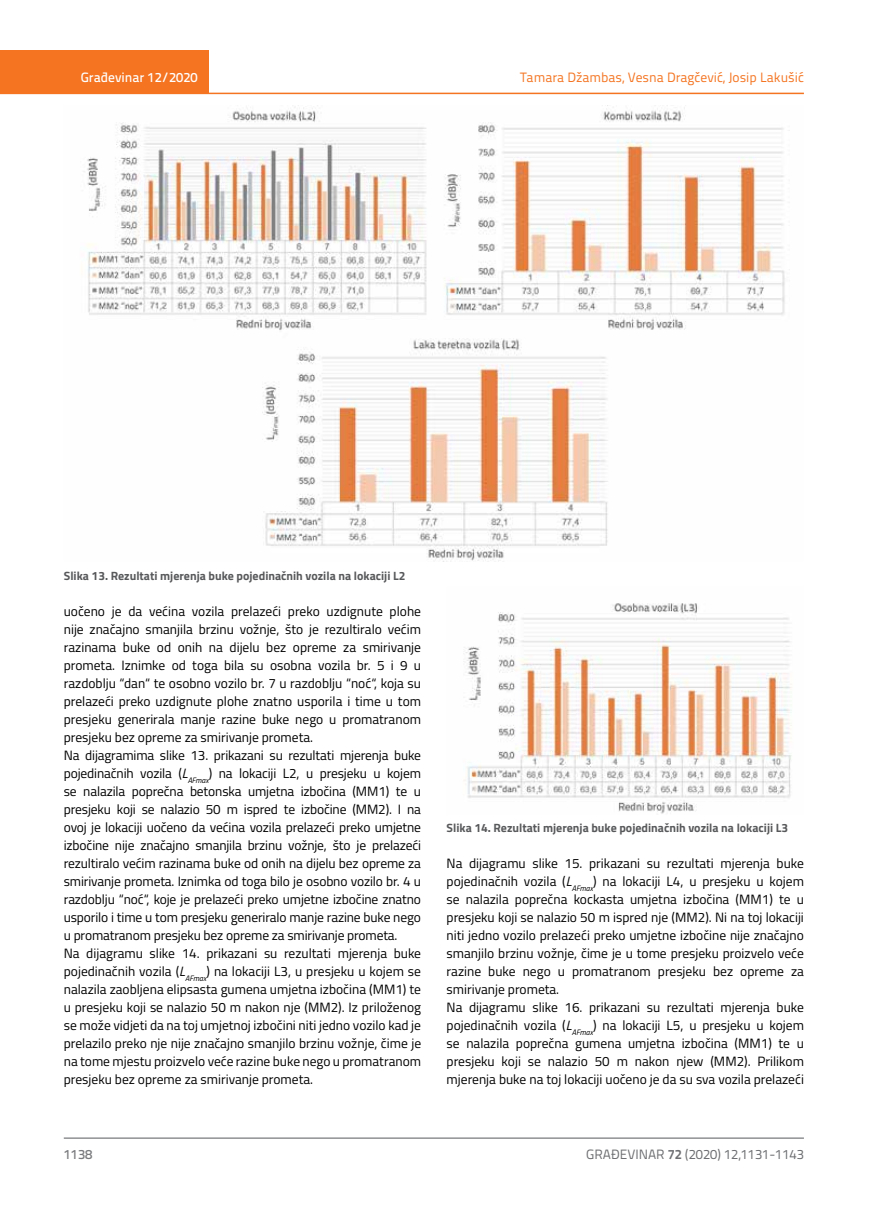
<style>
.page{position:relative;width:872px;height:1212px;background:#fff}
.page>*{position:absolute;margin:0;border:0;box-sizing:border-box;transform-origin:0 0}
.t1{font:13.5px/18px "Titillium";color:#000}
.t2{font:13.5px "Titillium Text 22 L";color:#f47421}
.t3{font:13.5px "Titillium Text 22 L";color:#6d6e71}
.t4{font:500 13.5px "Titillium Text 22 L";color:#fff}
.t5{font:500 13.5px "Titillium Text 22 L";color:#797a7d}
.t6{font:700 12px "Titillium";color:#58595b}
.s1{font-style:italic}
.s2{font-weight:700}
</style>
<div class="page">
<div style="left:0;top:50px;width:208px;height:44px;background:#f47421"></div>
<hr style="left:0;top:93px;width:804px;height:1px;background:#f47421">
<hr style="left:64px;top:1138px;width:740px;height:1px;background:#58595b">
<img style="left:83px;top:105px;width:702px;height:457px">
<img style="left:463px;top:603px;width:329px;height:211px">
<p class="t4" style="left:81px;top:67px;width:118px">Građevinar 12/2020</p>
<p class="t2" style="left:520px;top:68px;width:285px">Tamara Džambas, Vesna Dragčević, Josip Lakušić</p>
<p class="t6" style="left:64px;top:566px;width:343px">Slika 13. Rezultati mjerenja buke pojedinačnih vozila na lokaciji L2</p>
<p class="t1" style="left:64px;top:602px;width:359px">uočeno je da većina vozila prelazeći preko uzdignute plohe nije značajno smanjila brzinu vožnje, što je rezultiralo većim razinama buke od onih na dijelu bez opreme za smirivanje prometa. Iznimke od toga bila su osobna vozila br. 5 i 9 u razdoblju “dan“ te osobno vozilo br. 7 u razdoblju “noć“, koja su prelazeći preko uzdignute plohe znatno usporila i time u tom presjeku generirala manje razine buke nego u promatranom presjeku bez opreme za smirivanje prometa.<br>Na dijagramima slike 13. prikazani su rezultati mjerenja buke pojedinačnih vozila (<span class="s1">L</span><sub>AFmax</sub>) na lokaciji L2, u presjeku u kojem se nalazila poprečna betonska umjetna izbočina (MM1) te u presjeku koji se nalazio 50 m ispred te izbočine (MM2). I na ovoj je lokaciji uočeno da većina vozila prelazeći preko umjetne izbočine nije značajno smanjila brzinu vožnje, što je prelazeći rezultiralo većim razinama buke od onih na dijelu bez opreme za smirivanje prometa. Iznimka od toga bilo je osobno vozilo br. 4 u razdoblju “noć“, koje je prelazeći preko umjetne izbočine znatno usporilo i time u tom presjeku generiralo manje razine buke nego u promatranom presjeku bez opreme za smirivanje prometa.<br>Na dijagramu slike 14. prikazani su rezultati mjerenja buke pojedinačnih vozila (<span class="s1">L</span><sub>AFmax</sub>) na lokaciji L3, u presjeku u kojem se nalazila zaobljena elipsasta gumena umjetna izbočina (MM1) te u presjeku koji se nalazio 50 m nakon nje (MM2). Iz priloženog se može vidjeti da na toj umjetnoj izbočini niti jedno vozilo kad je prelazilo preko nje nije značajno smanjilo brzinu vožnje, čime je na tome mjestu proizvelo veće razine buke nego u promatranom presjeku bez opreme za smirivanje prometa.</p>
<p class="t6" style="left:446px;top:819px;width:343px">Slika 14. Rezultati mjerenja buke pojedinačnih vozila na lokaciji L3</p>
<p class="t1" style="left:446px;top:854px;width:359px">Na dijagramu slike 15. prikazani su rezultati mjerenja buke pojedinačnih vozila (<span class="s1">L</span><sub>AFmax</sub>) na lokaciji L4, u presjeku u kojem se nalazila poprečna kockasta umjetna izbočina (MM1) te u presjeku koji se nalazio 50 m ispred nje (MM2). Ni na toj lokaciji niti jedno vozilo prelazeći preko umjetne izbočine nije značajno smanjilo brzinu vožnje, čime je u tome presjeku proizvelo veće razine buke nego u promatranom presjeku bez opreme za smirivanje prometa.<br>Na dijagramu slike 16. prikazani su rezultati mjerenja buke pojedinačnih vozila (<span class="s1">L</span><sub>AFmax</sub>) na lokaciji L5, u presjeku u kojem se nalazila poprečna gumena umjetna izbočina (MM1) te u presjeku koji se nalazio 50 m nakon njew (MM2). Prilikom mjerenja buke na toj lokaciji uočeno je da su sva vozila prelazeći</p>
<p class="t5" style="left:64px;top:1144px;width:30px">1138</p>
<p class="t3" style="left:586px;top:1144px;width:219px">GRAĐEVINAR <span class="s2">72</span> (2020) 12,1131-1143</p>
</div>
